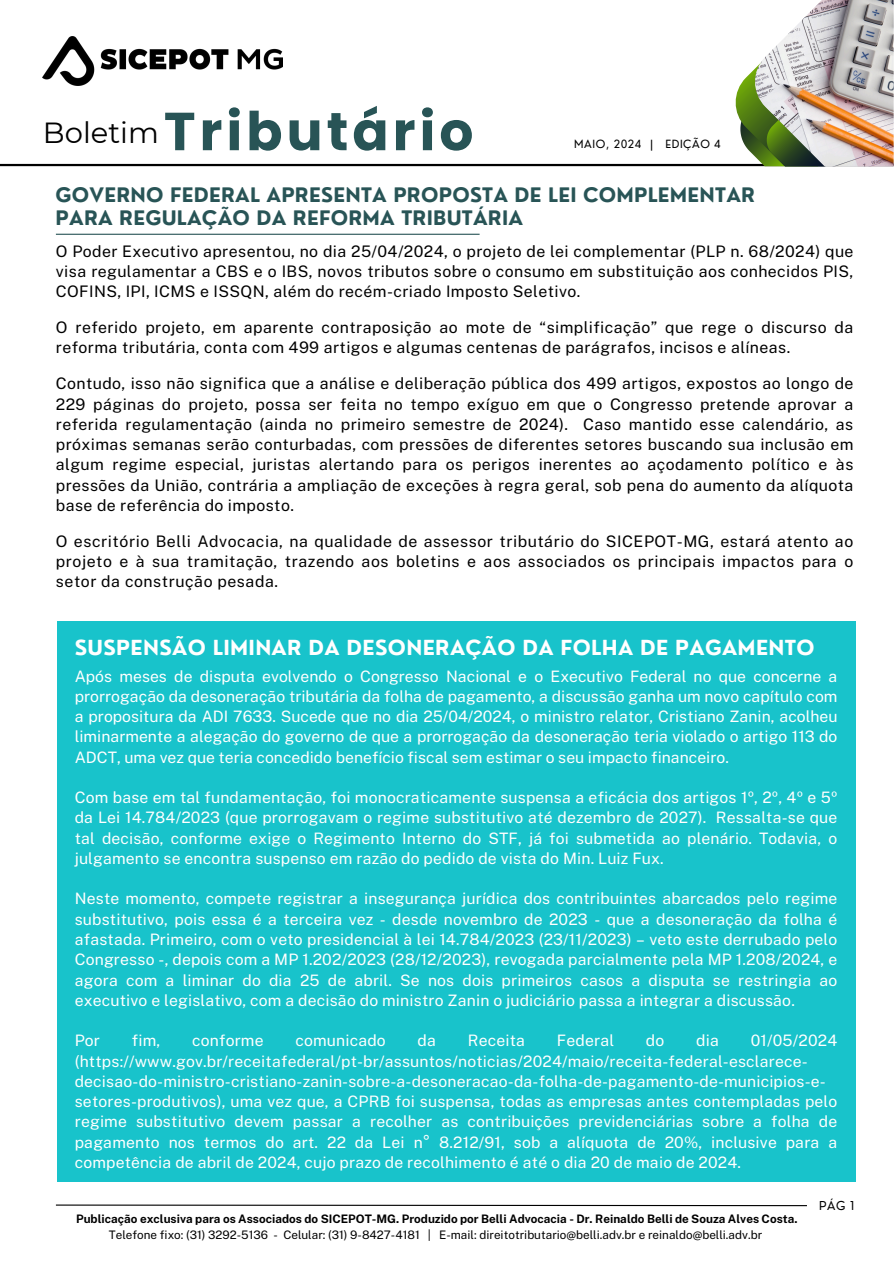
<style>
.page{position:relative;width:894px;height:1264px;background:#fff}
.page>*{position:absolute;margin:0;border:0;box-sizing:border-box;transform-origin:0 0}
.t1{font:700 53.4px "Poppins";letter-spacing:.075em;color:#285456}
.t2{font:29.1px "Montserrat";color:#000}
.t3{font:700 20.25px "Nourd";letter-spacing:.015em;color:#fff}
.t4{font:700 19.5px/22.5px "Nourd";letter-spacing:.01em;color:#285456}
.t5{font:15.9px/20.2px "Public Sans";letter-spacing:.025em;color:#000;text-align:justify}
.t6{font:15.75px/20.2px "Public Sans";letter-spacing:.01em;color:#fff;text-align:justify}
.t7{font:12px "Nourd";color:#000}
.t8{font:11.7px "Public Sans";color:#000}
.t9{font:700 11.7px "Public Sans";color:#000}
.t10{font:11.1px "Nourd";letter-spacing:.055em;color:#000}
</style>
<div class="page">
<hr style="left:0;top:164px;width:893px;height:2px;background:#000">
<svg style="left:735px;top:69px;width:90px;height:98px"></svg>
<img style="left:754px;top:0;width:139px;height:166px">
<img style="left:43px;top:36px;width:239px;height:50px">
<svg style="left:55px;top:1204px;width:752px;height:2px;background:#737373"></svg>
<div style="left:57px;top:621px;width:797px;height:560px;background:#18c3cb"></div>
<hr style="left:56px;top:234px;width:423px;height:1px;background:#285456">
<p class="t2" style="left:43px;top:115px;width:117px">Boletim</p>
<p class="t1" style="left:164px;top:94px;width:311px">Tributário</p>
<p class="t10" style="left:574px;top:137px;width:148px">MAIO, 2024 | EDIÇÃO 4</p>
<h4 class="t4" style="left:55px;top:184px;width:701px">GOVERNO FEDERAL APRESENTA PROPOSTA DE LEI COMPLEMENTAR<br>PARA REGULAÇÃO DA REFORMA TRIBUTÁRIA</h4>
<h3 class="t5" style="left:56px;top:241px;width:798px">O Poder Executivo apresentou, no dia 25/04/2024, o projeto de lei complementar (PLP n. 68/2024) que visa regulamentar a CBS e o IBS, novos tributos sobre o consumo em substituição aos conhecidos PIS, COFINS, IPI, ICMS e ISSQN, além do recém-criado Imposto Seletivo.</h3>
<h4 class="t5" style="left:56px;top:317px;width:798px">O referido projeto, em aparente contraposição ao mote de “simplificação” que rege o discurso da reforma tributária, conta com 499 artigos e algumas centenas de parágrafos, incisos e alíneas.</h4>
<h4 class="t5" style="left:56px;top:373px;width:798px">Contudo, isso não significa que a análise e deliberação pública dos 499 artigos, expostos ao longo de 229 páginas do projeto, possa ser feita no tempo exíguo em que o Congresso pretende aprovar a referida regulamentação (ainda no primeiro semestre de 2024). Caso mantido esse calendário, as próximas semanas serão conturbadas, com pressões de diferentes setores buscando sua inclusão em algum regime especial, juristas alertando para os perigos inerentes ao açodamento político e às pressões da União, contrária a ampliação de exceções à regra geral, sob pena do aumento da alíquota base de referência do imposto.</h4>
<h4 class="t5" style="left:56px;top:531px;width:798px">O escritório Belli Advocacia, na qualidade de assessor tributário do SICEPOT-MG, estará atento ao projeto e à sua tramitação, trazendo aos boletins e aos associados os principais impactos para o setor da construção pesada.</h4>
<h4 class="t3" style="left:75px;top:635px;width:741px">SUSPENSÃO LIMINAR DA DESONERAÇÃO DA FOLHA DE PAGAMENTO</h4>
<h3 class="t6" style="left:75px;top:665px;width:764px">Após meses de disputa evolvendo o Congresso Nacional e o Executivo Federal no que concerne a prorrogação da desoneração tributária da folha de pagamento, a discussão ganha um novo capítulo com a propositura da ADI 7633. Sucede que no dia 25/04/2024, o ministro relator, Cristiano Zanin, acolheu liminarmente a alegação do governo de que a prorrogação da desoneração teria violado o artigo 113 do ADCT, uma vez que teria concedido benefício fiscal sem estimar o seu impacto financeiro.</h3>
<h4 class="t6" style="left:75px;top:787px;width:763px">Com base em tal fundamentação, foi monocraticamente suspensa a eficácia dos artigos 1º, 2º, 4º e 5º da Lei 14.784/2023 (que prorrogavam o regime substitutivo até dezembro de 2027). Ressalta-se que tal decisão, conforme exige o Regimento Interno do STF, já foi submetida ao plenário. Todavia, o julgamento se encontra suspenso em razão do pedido de vista do Min. Luiz Fux.</h4>
<h4 class="t6" style="left:75px;top:888px;width:763px">Neste momento, compete registrar a insegurança jurídica dos contribuintes abarcados pelo regime substitutivo, pois essa é a terceira vez - desde novembro de 2023 - que a desoneração da folha é afastada. Primeiro, com o veto presidencial à lei 14.784/2023 (23/11/2023) – veto este derrubado pelo Congresso -, depois com a MP 1.202/2023 (28/12/2023), revogada parcialmente pela MP 1.208/2024, e agora com a liminar do dia 25 de abril. Se nos dois primeiros casos a disputa se restringia ao executivo e legislativo, com a decisão do ministro Zanin o judiciário passa a integrar a discussão.</h4>
<h4 class="t6" style="left:75px;top:1030px;width:27px">Por</h4>
<h4 class="t6" style="left:132px;top:1030px;width:30px">fim,</h4>
<h4 class="t6" style="left:192px;top:1030px;width:73px">conforme</h4>
<h4 class="t6" style="left:295px;top:1030px;width:92px">comunicado</h4>
<h4 class="t6" style="left:417px;top:1030px;width:20px">da</h4>
<h4 class="t6" style="left:467px;top:1030px;width:59px">Receita</h4>
<h4 class="t6" style="left:557px;top:1030px;width:59px">Federal</h4>
<h4 class="t6" style="left:645px;top:1030px;width:20px">do</h4>
<h4 class="t6" style="left:696px;top:1030px;width:24px">dia</h4>
<h4 class="t6" style="left:75px;top:1030px;width:763px;text-align:left;text-indent:675px">01/05/2024 (https://www.gov.br/receitafederal/pt-br/assuntos/noticias/2024/maio/receita-federal-esclarece&shy;decisao-do-ministro-cristiano-zanin-sobre-a-desoneracao-da-folha-de-pagamento-de-municipios-e&shy;setores-produtivos), uma vez que, a CPRB foi suspensa, todas as empresas antes contempladas pelo regime substitutivo devem passar a recolher as contribuições previdenciárias sobre a folha de pagamento nos termos do art. 22 da Lei n° 8.212/91, sob a alíquota de 20%, inclusive para a competência de abril de 2024, cujo prazo de recolhimento é até o dia 20 de maio de 2024.</h4>
<h2 class="t9" style="left:76px;top:1211px;width:722px">Publicação exclusiva para os Associados do SICEPOT-MG. Produzido por Belli Advocacia - Dr. Reinaldo Belli de Souza Alves Costa.</h2>
<h5 class="t8" style="left:109px;top:1227px;width:654px">Telefone fixo: (31) 3292-5136 - Celular: (31) 9-8427-4181 | E-mail: direitotributario@belli.adv.br e reinaldo@belli.adv.br</h5>
<h1 class="t7" style="left:818px;top:1197px;width:36px">PÁG 1</h1>
</div>
